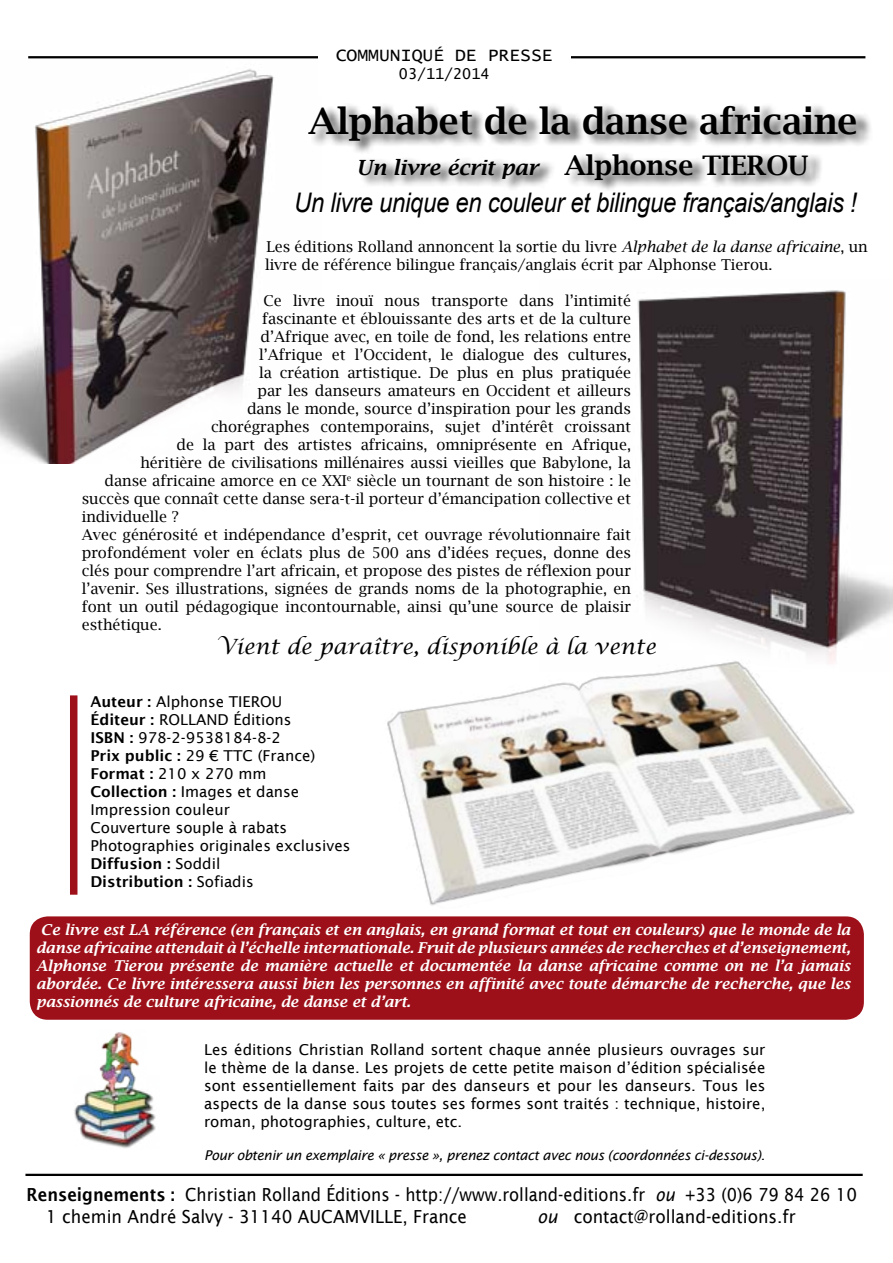
<style>
.page{position:relative;width:893px;height:1263px;background:#fff}
.page>*{position:absolute;margin:0;border:0;box-sizing:border-box;transform-origin:0 0}
.t1{font:600 36px "Lucida Bright";color:#000}
.t2{font:italic 27px "Arial";letter-spacing:-.01em;color:#000;scale:.88 1}
.t3{font:italic 21px "Lucida Calligraphy";color:#000}
.t4{font:italic 600 21px "Lucida Bright";color:#000}
.t5{font:18px/21.6px "Lucida Sans";color:#000;scale:.91 1}
.t6{font:18px "Lucida Sans";color:#000;scale:.94 1}
.t7{font:18px "Lucida Console";color:#000}
.t8{font:15px/18px "Lucida Bright";color:#000}
.t9{font:15px/18px "Lucida Sans";color:#000}
.t10{font:italic 600 15px/18px "Lucida Bright";color:#fff;text-align:justify}
.t11{font:15px "Lucida Console";color:#000}
.t12{font:italic 13.5px "Lucida Sans";letter-spacing:-.025em;color:#000}
.s1{font-style:normal;font-size:27px}
.s2{font-style:italic}
.s3{font-weight:600}
</style>
<div class="page">
<div style="left:30px;top:916px;width:834px;height:104px;background:#9e1019;border-radius:18px"></div>
<div style="left:308px;top:103px;width:564px;height:89px;background:#000;opacity:.9"></div>
<div style="left:300px;top:97px;width:565px;height:92px;background:#fff;opacity:.75"></div>
<hr style="left:25px;top:1174px;width:838px;height:2px;background:#000">
<img style="left:0;top:58px;width:322px;height:405px">
<img style="left:74px;top:1032px;width:82px;height:116px">
<hr style="left:28px;top:56px;width:837px;height:2px;background:#000">
<div style="left:318px;top:47px;width:253px;height:48px;background:#fff"></div>
<div style="left:70px;top:695px;width:7px;height:200px;background:#9e1019"></div>
<img style="left:637px;top:290px;width:209px;height:105px">
<img style="left:350px;top:395px;width:543px;height:590px">
<p class="t7" style="left:336px;top:47px;width:219px">COMMUNIQUÉ DE PRESSE</p>
<p class="t11" style="left:399px;top:67px;width:92px">03/11/2014</p>
<h1 class="t1" style="left:308px;top:101px;width:551px">Alphabet de la danse africaine</h1>
<h3 class="t4" style="left:356px;top:155px;width:454px">Un livre écrit par <span class="s1">Alphonse</span> <span class="s1">T</span><span class="s1">ierou</span></h3>
<h2 class="t2" style="left:294px;top:185px;width:641px">Un livre unique en couleur et bilingue français/anglais !</h2>
<p class="t8" style="left:265px;top:238px;width:604px">Les éditions Rolland annoncent la sortie du livre <span class="s2">Alphabet de la danse africaine</span>, un livre de référence bilingue français/anglais écrit par Alphonse Tierou.</p>
<p class="t8" style="left:263px;top:292px;width:369px">Ce livre inouï nous transporte dans l’intimité</p>
<p class="t8" style="left:262px;top:310px;width:370px">fascinante et éblouissante des arts et de la culture</p>
<p class="t8" style="left:260px;top:328px;width:372px">d’Afrique avec, en toile de fond, les relations entre</p>
<p class="t8" style="left:259px;top:346px;width:374px">l’Afrique et l’Occident, le dialogue des cultures,</p>
<p class="t8" style="left:259px;top:364px;width:374px">la création artistique. De plus en plus pratiquée</p>
<p class="t8" style="left:257px;top:382px;width:375px">par les danseurs amateurs en Occident et ailleurs</p>
<p class="t8" style="left:247px;top:400px;width:386px">dans le monde, source d’inspiration pour les grands</p>
<p class="t8" style="left:211px;top:418px;width:422px">chorégraphes contemporains, sujet d’intérêt croissant</p>
<p class="t8" style="left:176px;top:436px;width:456px">de la part des artistes africains, omniprésente en Afrique,</p>
<p class="t8" style="left:140px;top:454px;width:492px">héritière de civilisations millénaires aussi vieilles que Babylone, la</p>
<p class="t8" style="left:104px;top:472px;width:528px">danse africaine amorce en ce XXI<sup>e</sup> siècle un tournant de son histoire : le</p>
<p class="t8" style="left:82px;top:490px;width:551px">succès que connaît cette danse sera-t-il porteur d’émancipation collective et</p>
<p class="t8" style="left:82px;top:508px;width:99px">individuelle ?</p>
<p class="t8" style="left:82px;top:526px;width:551px">Avec générosité et indépendance d’esprit, cet ouvrage révolutionnaire fait</p>
<p class="t8" style="left:82px;top:544px;width:551px">profondément voler en éclats plus de 500 ans d’idées reçues, donne des</p>
<p class="t8" style="left:82px;top:562px;width:551px">clés pour comprendre l’art africain, et propose des pistes de réflexion pour</p>
<p class="t8" style="left:82px;top:580px;width:551px">l’avenir. Ses illustrations, signées de grands noms de la photographie, en</p>
<p class="t8" style="left:82px;top:598px;width:551px">font un outil pédagogique incontournable, ainsi qu’une source de plaisir</p>
<p class="t8" style="left:82px;top:616px;width:81px">esthétique.</p>
<h3 class="t3" style="left:217px;top:634px;width:441px">Vient de paraître, disponible à la vente</h3>
<p class="t9" style="left:90px;top:693px;width:261px"><span class="s3">Auteur :</span> Alphonse TIEROU<br><span class="s3">Éditeur :</span> ROLLAND Éditions<br><span class="s3">ISBN :</span> 978-2-9538184-8-2<br><span class="s3">Prix public :</span> 29 € TTC (France)<br><span class="s3">Format :</span> 210 x 270 mm<br><span class="s3">Collection :</span> Images et danse<br>Impression couleur<br>Couverture souple à rabats<br>Photographies originales exclusives<br><span class="s3">Diffusion :</span> Soddil<br><span class="s3">Distribution :</span> Sofiadis</p>
<p class="t10" style="left:36px;top:921px;width:816px">Ce livre est LA référence (en français et en anglais, en grand format et tout en couleurs) que le monde de la danse africaine attendait à l’échelle internationale. Fruit de plusieurs années de recherches et d’enseignement, Alphonse Tierou présente de manière actuelle et documentée la danse africaine comme on ne l’a jamais abordée. Ce livre intéressera aussi bien les personnes en affinité avec toute démarche de recherche, que les passionnés de culture africaine, de danse et d’art.</p>
<p class="t9" style="left:204px;top:1041px;width:563px;text-align:justify">Les éditions Christian Rolland sortent chaque année plusieurs ouvrages sur le thème de la danse. Les projets de cette petite maison d’édition spécialisée sont essentiellement faits par des danseurs et pour les danseurs. Tous les aspects de la danse sous toutes ses formes sont traités : technique, histoire, roman, photographies, culture, etc.</p>
<p class="t12" style="left:204px;top:1147px;width:563px">Pour obtenir un exemplaire « presse », prenez contact avec nous (coordonnées ci-dessous).</p>
<p class="t5" style="left:46px;top:1184px;width:893px;text-indent:-20px"><span class="s3">Renseignements :</span> Christian Rolland Éditions - http://www.rolland-editions.fr <span class="s2">ou</span> +33 (0)6 79 84 26 10<br>1 chemin André Salvy - 31140 AUCAMVILLE, France</p>
<p class="t6" style="left:538px;top:1206px;width:276px"><span class="s2">ou</span> contact@rolland-editions.fr</p>
</div>
